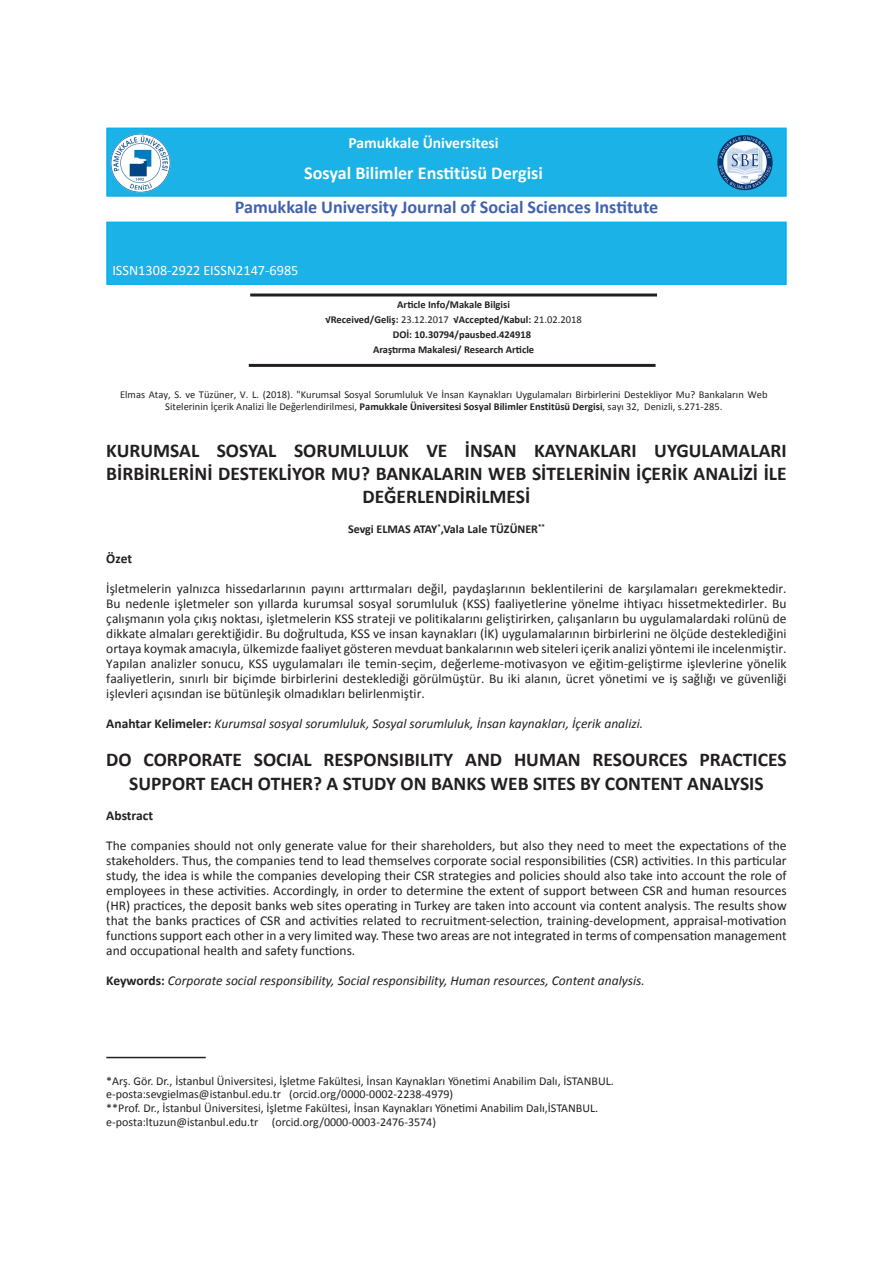
<style>
.page{position:relative;width:893px;height:1263px;background:#fff}
.page>*{position:absolute;margin:0;border:0;box-sizing:border-box;transform-origin:0 0}
.t1{font:700 19.5px/23.4px "Calibri";color:#231f20;text-align:center}
.t2{font:700 18.15px "Calibri";color:#4161ad}
.t3{font:700 18.15px "Calibri";color:#fff}
.t4{font:700 15.6px "Calibri";color:#fff}
.t5{font:14.25px "Calibri";color:#fff}
.t6{font:13.5px/15px "Calibri";color:#222;text-align:justify}
.t7{font:13.5px/15px "Calibri";color:#231f20;text-align:justify}
.t8{font:italic 13.5px "Calibri";color:#231f20}
.t9{font:italic 13.5px "Calibri";color:#222}
.t10{font:700 13.5px "Calibri";color:#231f20}
.t11{font:12px/13.8px "Calibri";color:#231f20}
.t12{font:700 12px "Calibri";color:#231f20}
.t13{font:10.5px/12px "Calibri";color:#231f20;text-align:center}
.t14{font:700 10.5px "Calibri";color:#231f20}
.s1{font-weight:400}
.s2{font-weight:700}
.s3{font-weight:700;font-style:normal}
</style>
<div class="page">
<hr style="left:250px;top:293px;width:407px;height:3px;background:#231f20">
<hr style="left:249px;top:364px;width:407px;height:3px;background:#231f20">
<div style="left:106px;top:222px;width:681px;height:63px;background:#1ab2e7;border:1px solid #00aeef"></div>
<div style="left:106px;top:128px;width:681px;height:69px;background:#1ab2e7;border:1px solid #00aeef"></div>
<img style="left:717px;top:135px;width:56px;height:56px">
<img style="left:111px;top:133px;width:59px;height:59px">
<hr style="left:106px;top:1057px;width:100px;height:1px;background:#231f20">
<p class="t4" style="left:348px;top:133px;width:152px">Pamukkale Üniversitesi</p>
<h2 class="t3" style="left:304px;top:162px;width:240px">Sosyal Bilimler Enstitüsü Dergisi</h2>
<h2 class="t2" style="left:235px;top:196px;width:425px">Pamukkale University Journal of Social Sciences Institute</h2>
<p class="t5" style="left:112px;top:261px;width:188px">ISSN1308-2922 EISSN2147-6985</p>
<p class="t14" style="left:397px;top:298px;width:114px">Article Info/Makale Bilgisi</p>
<p class="t14" style="left:326px;top:313px;width:258px">√Received/Geliş: <span class="s1">23.12.2017</span> √Accepted/Kabul: <span class="s1">21.02.2018</span></p>
<p class="t14" style="left:393px;top:328px;width:140px">DOİ: 10.30794/pausbed.424918</p>
<p class="t14" style="left:373px;top:343px;width:163px">Araştırma Makalesi/ Research Article</p>
<p class="t13" style="left:120px;top:388px;width:649px">Elmas Atay, S. ve Tüzüner, V. L. (2018). "Kurumsal Sosyal Sorumluluk Ve İnsan Kaynakları Uygulamaları Birbirlerini Destekliyor Mu? Bankaların Web<br>Sitelerinin İçerik Analizi İle Değerlendirilmesi, <span class="s2">Pamukkale Üniversitesi Sosyal Bilimler Enstitüsü Dergisi</span>, sayı 32, Denizli, s.271-285.</p>
<h1 class="t1" style="left:106px;top:437px;width:682px">KURUMSAL SOSYAL SORUMLULUK VE İNSAN KAYNAKLARI UYGULAMALARI<br>BİRBİRLERİNİ DESTEKLİYOR MU? BANKALARIN WEB SİTELERİNİN İÇERİK ANALİZİ İLE<br>DEĞERLENDİRİLMESİ</h1>
<p class="t12" style="left:348px;top:521px;width:198px">Sevgi ELMAS ATAY<sup>*</sup>,Vala Lale TÜZÜNER<sup>**</sup></p>
<p class="t10" style="left:106px;top:550px;width:27px">Özet</p>
<p class="t6" style="left:106px;top:580px;width:682px">İşletmelerin yalnızca hissedarlarının payını arttırmaları değil, paydaşlarının beklentilerini de karşılamaları gerekmektedir.<br>Bu nedenle işletmeler son yıllarda kurumsal sosyal sorumluluk (KSS) faaliyetlerine yönelme ihtiyacı hissetmektedirler. Bu çalışmanın yola çıkış noktası, işletmelerin KSS strateji ve politikalarını geliştirirken, çalışanların bu uygulamalardaki rolünü de dikkate almaları gerektiğidir. Bu doğrultuda, KSS ve insan kaynakları (İK) uygulamalarının birbirlerini ne ölçüde desteklediğini ortaya koymak amacıyla, ülkemizde faaliyet gösteren mevduat bankalarının web siteleri içerik analizi yöntemi ile incelenmiştir.<br>Yapılan analizler sonucu, KSS uygulamaları ile temin-seçim, değerleme-motivasyon ve eğitim-geliştirme işlevlerine yönelik faaliyetlerin, sınırlı bir biçimde birbirlerini desteklediği görülmüştür. Bu iki alanın, ücret yönetimi ve iş sağlığı ve güvenliği işlevleri açısından ise bütünleşik olmadıkları belirlenmiştir.</p>
<p class="t9" style="left:106px;top:715px;width:538px"><span class="s3">Anahtar Kelimeler:</span> Kurumsal sosyal sorumluluk, Sosyal sorumluluk, İnsan kaynakları, İçerik analizi.</p>
<h1 class="t1" style="left:106px;top:747px;width:682px">DO CORPORATE SOCIAL RESPONSIBILITY AND HUMAN RESOURCES PRACTICES<br>SUPPORT EACH OTHER? A STUDY ON BANKS WEB SITES BY CONTENT ANALYSIS</h1>
<p class="t10" style="left:106px;top:807px;width:48px">Abstract</p>
<p class="t7" style="left:106px;top:837px;width:682px">The companies should not only generate value for their shareholders, but also they need to meet the expectations of the stakeholders. Thus, the companies tend to lead themselves corporate social responsibilities (CSR) activities. In this particular study, the idea is while the companies developing their CSR strategies and policies should also take into account the role of employees in these activities. Accordingly, in order to determine the extent of support between CSR and human resources (HR) practices, the deposit banks web sites operating in Turkey are taken into account via content analysis. The results show that the banks practices of CSR and activities related to recruitment-selection, training-development, appraisal-motivation functions support each other in a very limited way. These two areas are not integrated in terms of compensation management and occupational health and safety functions.</p>
<p class="t8" style="left:106px;top:972px;width:540px"><span class="s3">Keywords:</span> Corporate social responsibility, Social responsibility, Human resources, Content analysis.</p>
<p class="t11" style="left:106px;top:1073px;width:509px">*Arş. Gör. Dr., İstanbul Üniversitesi, İşletme Fakültesi, İnsan Kaynakları Yönetimi Anabilim Dalı, İSTANBUL. e-posta:sevgielmas@istanbul.edu.tr (orcid.org/0000-0002-2238-4979)<br>**Prof. Dr., İstanbul Üniversitesi, İşletme Fakültesi, İnsan Kaynakları Yönetimi Anabilim Dalı,İSTANBUL. e-posta:ltuzun@istanbul.edu.tr (orcid.org/0000-0003-2476-3574)</p>
</div>
